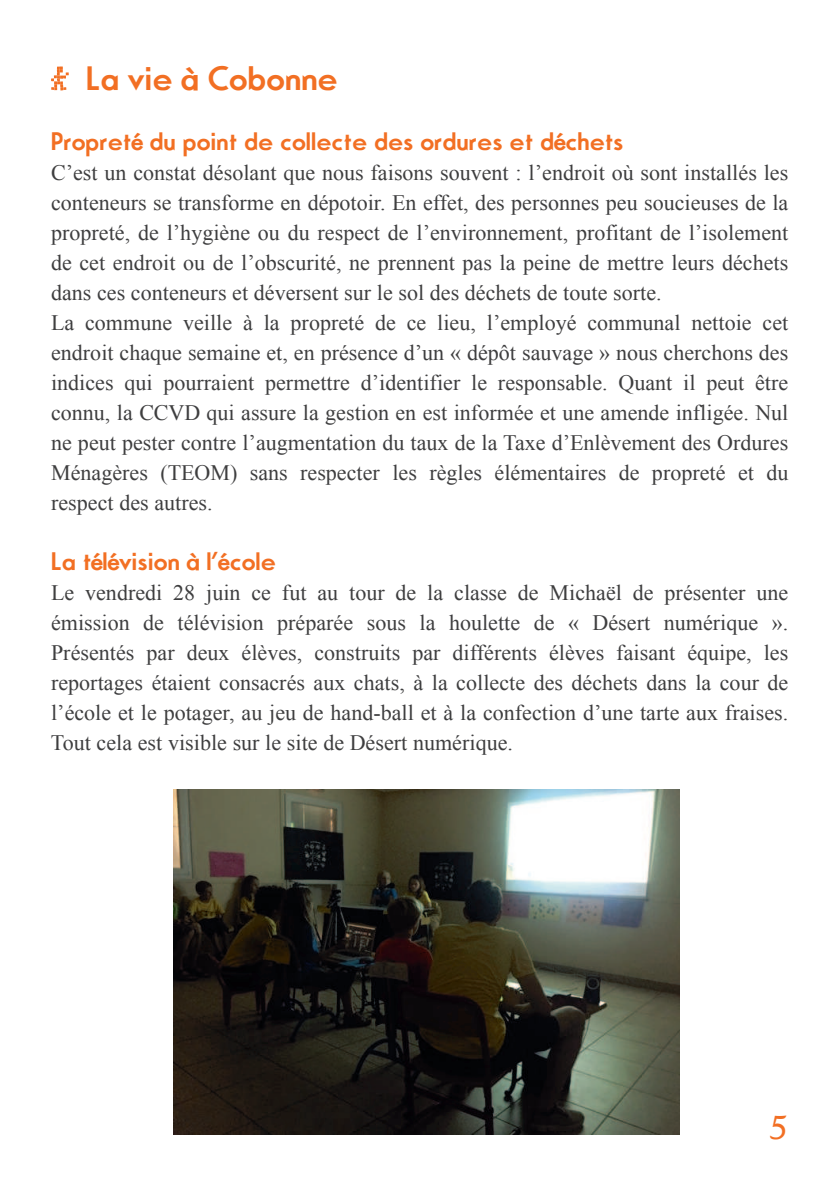
<style>
.page{position:relative;width:840px;height:1191px;background:#fff}
.page>*{position:absolute;margin:0;border:0;box-sizing:border-box;transform-origin:0 0}
.t1{font:700 32px "Movement";color:#f26f23}
.t2{font:italic 32px "Lucida Handwriting";color:#f26f23}
.t3{font:700 24px "Movement";color:#f26f23}
.t4{font:22px/30px "Times New Roman";color:#3e3e3f}
</style>
<div class="page">
<svg style="left:51px;top:66px;width:18px;height:24px"></svg>
<img style="left:173px;top:789px;width:505px;height:345px">
<h1 class="t1" style="left:86px;top:58px;width:253px">La vie à Cobonne</h1>
<p class="t3" style="left:51px;top:126px;width:573px">Propreté du point de collecte des ordures et déchets</p>
<p class="t4" style="left:51px;top:160px;width:738px">C’est un constat désolant que nous faisons souvent : l’endroit où sont installés les conteneurs se transforme en dépotoir. En effet, des personnes peu soucieuses de la propreté, de l’hygiène ou du respect de l’environnement, profitant de l’isolement de cet endroit ou de l’obscurité, ne prennent pas la peine de mettre leurs déchets dans ces conteneurs et déversent sur le sol des déchets de toute sorte.<br>La commune veille à la propreté de ce lieu, l’employé communal nettoie cet endroit chaque semaine et, en présence d’un « dépôt sauvage » nous cherchons des indices qui pourraient permettre d’identifier le responsable. Quant il peut être connu, la CCVD qui assure la gestion en est informée et une amende infligée. Nul ne peut pester contre l’augmentation du taux de la Taxe d’Enlèvement des Ordures Ménagères (TEOM) sans respecter les règles élémentaires de propreté et du respect des autres.</p>
<p class="t3" style="left:51px;top:546px;width:226px">La télévision à l’école</p>
<p class="t4" style="left:51px;top:580px;width:738px;text-align:justify">Le vendredi 28 juin ce fut au tour de la classe de Michaël de présenter une émission de télévision préparée sous la houlette de « Désert numérique ».<br>Présentés par deux élèves, construits par différents élèves faisant équipe, les reportages étaient consacrés aux chats, à la collecte des déchets dans la cour de l’école et le potager, au jeu de hand-ball et à la confection d’une tarte aux fraises.<br>Tout cela est visible sur le site de Désert numérique.</p>
<h1 class="t2" style="left:764px;top:1109px;width:23px">5</h1>
</div>
